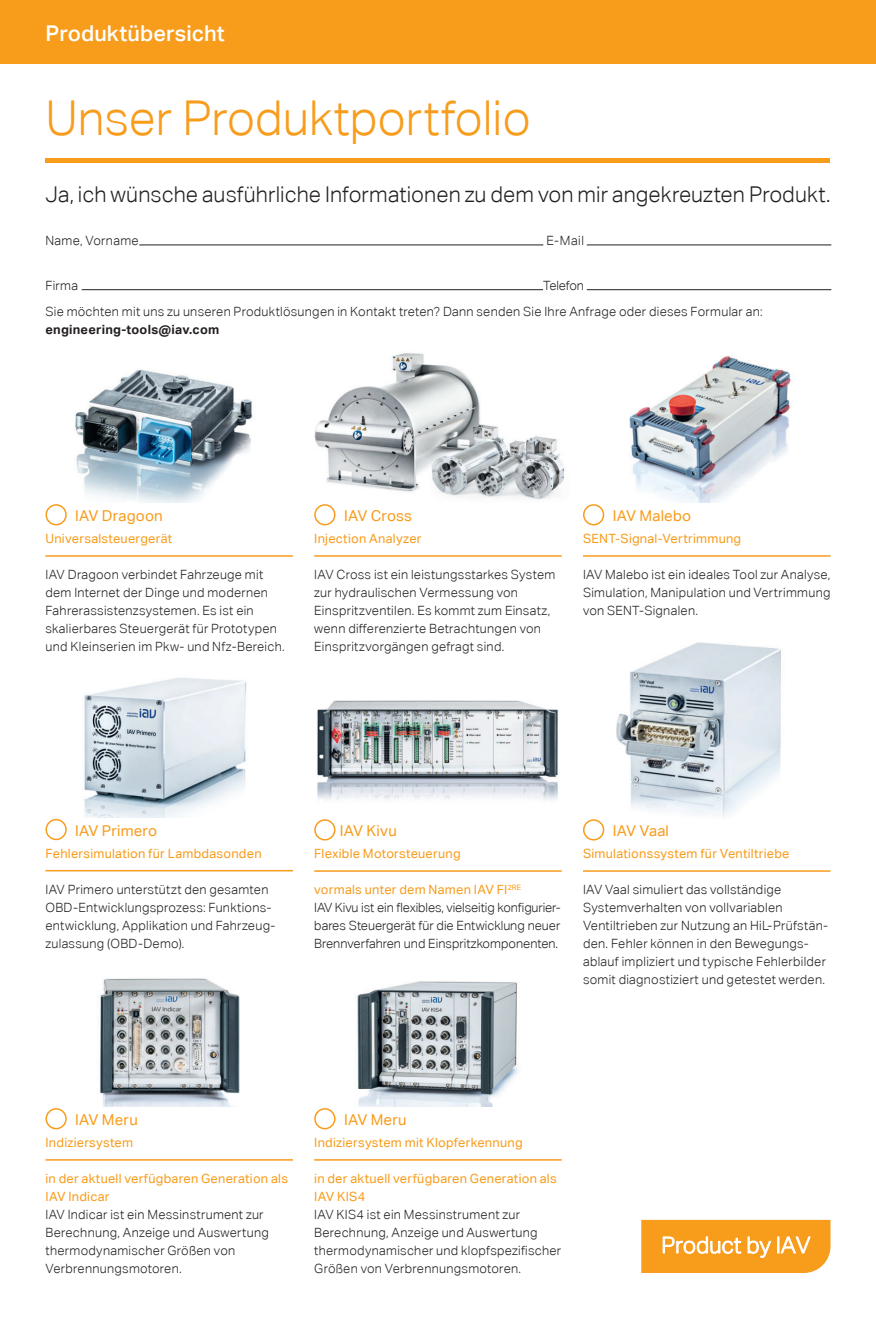
<style>
.page{position:relative;width:876px;height:1327px;background:#fff}
.page>*{position:absolute;margin:0;border:0;box-sizing:border-box;transform-origin:0 0}
.t1{font:300 48px "Aktiv Grotesk";color:#f89c1c}
.t2{font:300 21.75px "Aktiv Grotesk";letter-spacing:.005em;color:#231f20}
.t3{font:500 21.75px "Aktiv Grotesk";letter-spacing:.005em;color:#fff}
.t4{font:15px "Aktiv Grotesk";letter-spacing:.015em;color:#f89c1c}
.t5{font:300 12.75px/18px "Aktiv Grotesk";letter-spacing:.02em;color:#231f20}
.t6{font:12.75px/18px "Aktiv Grotesk";letter-spacing:.02em;color:#f89c1c}
.t7{font:300 12.75px/18px "Aktiv Grotesk";color:#231f20}
.t8{font:700 12.75px "Aktiv Grotesk";letter-spacing:.02em;color:#231f20}
.s1{font-weight:400;color:#f89c1c}
</style>
<div class="page">
<div style="left:0;top:0;width:876px;height:64px;background:#f89c1c"></div>
<img style="left:616px;top:642px;width:165px;height:176px">
<div style="left:583px;top:819px;width:21px;height:21px;border:2px solid #f89c1c;border-radius:50%"></div>
<hr style="left:583px;top:870px;width:247px;height:2px;background:#f89c1c">
<img style="left:357px;top:981px;width:162px;height:126px">
<div style="left:314px;top:1108px;width:21px;height:21px;border:2px solid #f89c1c;border-radius:50%"></div>
<hr style="left:314px;top:1159px;width:248px;height:1px;background:#f89c1c">
<img style="left:98px;top:978px;width:142px;height:129px">
<div style="left:45px;top:1108px;width:22px;height:21px;border:2px solid #f89c1c;border-radius:50%"></div>
<hr style="left:45px;top:1159px;width:248px;height:1px;background:#f89c1c">
<img style="left:629px;top:356px;width:163px;height:147px">
<div style="left:583px;top:504px;width:21px;height:21px;border:2px solid #f89c1c;border-radius:50%"></div>
<hr style="left:583px;top:555px;width:247px;height:2px;background:#f89c1c">
<img style="left:84px;top:677px;width:163px;height:140px">
<div style="left:45px;top:819px;width:22px;height:21px;border:2px solid #f89c1c;border-radius:50%"></div>
<hr style="left:45px;top:870px;width:248px;height:1px;background:#f89c1c">
<img style="left:317px;top:700px;width:242px;height:100px">
<div style="left:314px;top:819px;width:21px;height:21px;border:2px solid #f89c1c;border-radius:50%"></div>
<hr style="left:314px;top:870px;width:248px;height:2px;background:#f89c1c">
<img style="left:314px;top:353px;width:251px;height:147px">
<div style="left:314px;top:504px;width:21px;height:21px;border:2px solid #f89c1c;border-radius:50%"></div>
<hr style="left:314px;top:555px;width:248px;height:2px;background:#f89c1c">
<img style="left:75px;top:369px;width:178px;height:134px">
<div style="left:45px;top:504px;width:22px;height:21px;border:2px solid #f89c1c;border-radius:50%"></div>
<hr style="left:45px;top:555px;width:248px;height:2px;background:#f89c1c">
<div style="left:45px;top:158px;width:785px;height:5px;background:#f89c1c"></div>
<svg style="left:641px;top:1220px;width:189px;height:53px;background:#f8a633"></svg>
<hr style="left:139px;top:245px;width:404px;height:1px;background:#231f20">
<hr style="left:82px;top:289px;width:461px;height:1px;background:#231f20">
<hr style="left:587px;top:245px;width:244px;height:1px;background:#231f20">
<hr style="left:587px;top:289px;width:244px;height:1px;background:#231f20">
<h2 class="t3" style="left:45px;top:21px;width:181px">Produktübersicht</h2>
<h1 class="t1" style="left:45px;top:91px;width:487px">Unser Produktportfolio</h1>
<h2 class="t2" style="left:45px;top:182px;width:786px">Ja, ich wünsche ausführliche Informationen zu dem von mir angekreuzten Produkt.</h2>
<p class="t5" style="left:45px;top:231px;width:95px">Name, Vorname</p>
<p class="t5" style="left:546px;top:231px;width:39px">E-Mail</p>
<p class="t5" style="left:45px;top:276px;width:34px">Firma</p>
<p class="t5" style="left:45px;top:272px;width:719px;line-height:26.5px;text-indent:498px">Telefon<br>Sie möchten mit uns zu unseren Produktlösungen in Kontakt treten? Dann senden Sie Ihre Anfrage oder dieses Formular an:</p>
<p class="t8" style="left:45px;top:322px;width:175px">engineering-tools@iav.com</p>
<p class="t4" style="left:75px;top:507px;width:89px">IAV Dragoon</p>
<p class="t6" style="left:45px;top:530px;width:128px">Universalsteuergerät</p>
<p class="t5" style="left:45px;top:566px;width:241px">IAV Dragoon verbindet Fahrzeuge mit dem Internet der Dinge und modernen Fahrerassistenzsystemen. Es ist ein skalierbares Steuergerät für Prototypen und Kleinserien im Pkw- und Nfz-Bereich.</p>
<p class="t4" style="left:344px;top:507px;width:70px">IAV Cross</p>
<p class="t6" style="left:314px;top:530px;width:109px">Injection Analyzer</p>
<p class="t5" style="left:314px;top:566px;width:243px">IAV Cross ist ein leistungsstarkes System zur hydraulischen Vermessung von Einspritzventilen. Es kommt zum Einsatz, wenn differenzierte Betrachtungen von Einspritzvorgängen gefragt sind.</p>
<p class="t4" style="left:613px;top:507px;width:80px">IAV Malebo</p>
<p class="t6" style="left:583px;top:530px;width:160px">SENT-Signal-Vertrimmung</p>
<p class="t5" style="left:583px;top:566px;width:249px;text-align:justify">IAV Malebo ist ein ideales Tool zur Analyse, Simulation, Manipulation und Vertrimmung von SENT-Signalen.</p>
<p class="t4" style="left:75px;top:822px;width:83px">IAV Primero</p>
<p class="t6" style="left:45px;top:844px;width:218px">Fehlersimulation für Lambdasonden</p>
<p class="t5" style="left:45px;top:880px;width:231px">IAV Primero unterstützt den gesamten OBD-Entwicklungsprozess: Funktions&shy;entwicklung, Applikation und Fahrzeug&shy;zulassung (OBD-Demo).</p>
<p class="t4" style="left:340px;top:822px;width:59px">IAV Kivu</p>
<p class="t6" style="left:314px;top:845px;width:148px">Flexible Motorsteuerung</p>
<p class="t7" style="left:314px;top:881px;width:248px"><span class="s1">vormals unter dem Namen IAV FI</span><sup>2RE<br></sup>IAV Kivu ist ein flexibles, vielseitig konfigurier&shy;bares Steuergerät für die Entwicklung neuer Brennverfahren und Einspritzkomponenten.</p>
<p class="t4" style="left:613px;top:822px;width:58px">IAV Vaal</p>
<p class="t6" style="left:583px;top:845px;width:208px">Simulationssystem für Ventiltriebe</p>
<p class="t5" style="left:583px;top:881px;width:247px">IAV Vaal simuliert das vollständige Systemverhalten von vollvariablen Ventiltrieben zur Nutzung an HiL-Prüfstän&shy;den. Fehler können in den Bewegungs&shy;ablauf impliziert und typische Fehlerbilder somit diagnostiziert und getestet werden.</p>
<p class="t4" style="left:75px;top:1111px;width:64px">IAV Meru</p>
<p class="t6" style="left:45px;top:1133px;width:89px">Indiziersystem</p>
<p class="t6" style="left:45px;top:1169px;width:244px">in der aktuell verfügbaren Generation als<br>IAV Indicar</p>
<p class="t5" style="left:45px;top:1205px;width:225px">IAV Indicar ist ein Messinstrument zur<br>Berechnung, Anzeige und Auswertung thermodynamischer Größen von<br>Verbrennungsmotoren.</p>
<p class="t4" style="left:344px;top:1111px;width:64px">IAV Meru</p>
<p class="t6" style="left:314px;top:1133px;width:210px">Indiziersystem mit Klopferkennung</p>
<p class="t6" style="left:314px;top:1169px;width:244px">in der aktuell verfügbaren Generation als<br>IAV KIS4</p>
<p class="t5" style="left:314px;top:1205px;width:248px">IAV KIS4 ist ein Messinstrument zur Berechnung, Anzeige und Auswertung thermodynamischer und klopfspezifischer Größen von Verbrennungsmotoren.</p>
</div>
